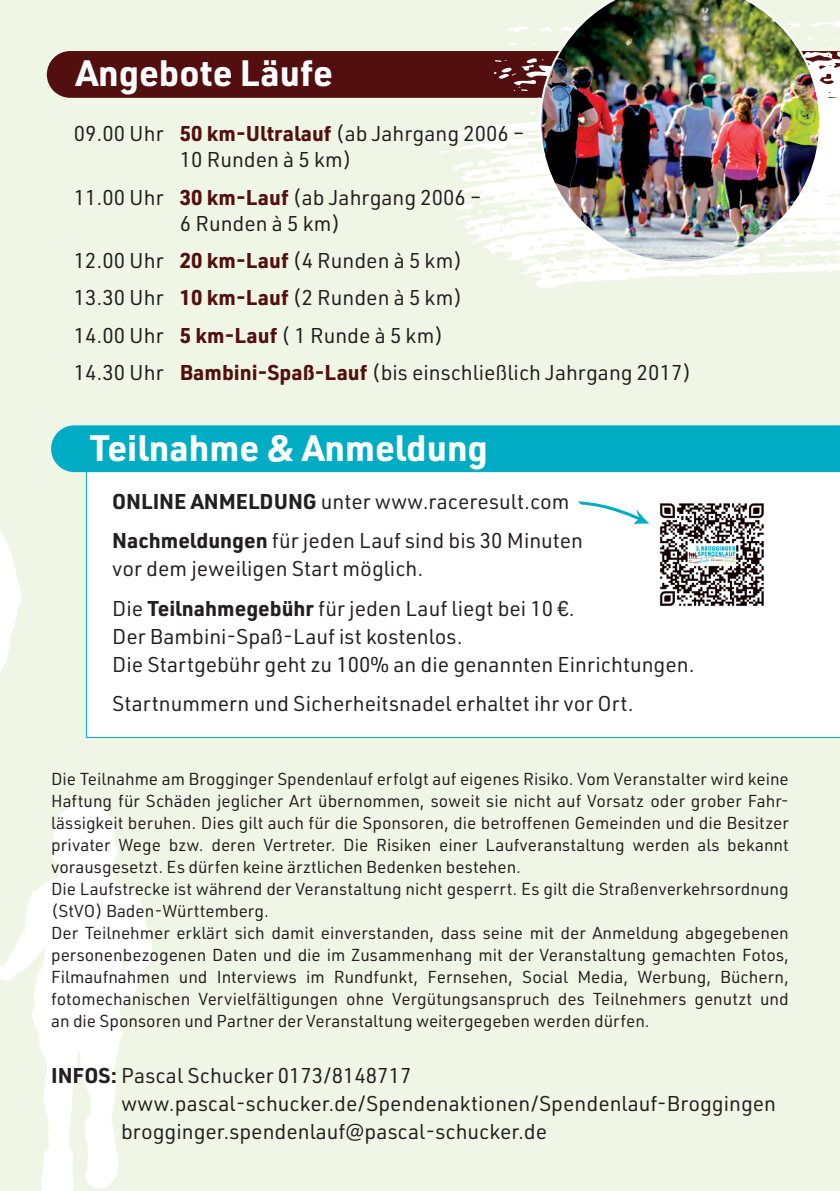
<style>
.page{position:relative;width:840px;height:1191px;background:#fff}
.page>*{position:absolute;margin:0;border:0;box-sizing:border-box;transform-origin:0 0}
.t1{font:700 36px "URWDIN";color:#fff}
.t2{font:21px/28px "URWDIN";color:#231f20}
.t3{font:17px/22px "URWDIN";color:#231f20}
.s1{font-weight:700;color:#530f0f}
.s2{font-weight:700}
</style>
<div class="page">
<div style="left:0;top:0;width:839px;height:1191px;background:#f0f6e6"></div>
<svg style="left:0;top:532px;width:21px;height:139px"></svg>
<svg style="left:0;top:802px;width:152px;height:389px;fill:#fefefd"></svg>
<div style="left:47px;top:51px;width:360px;height:47px;background:#530f0f"></div>
<svg style="left:407px;top:21px;width:432px;height:267px"></svg>
<img style="left:539px;top:0;width:281px;height:263px">
<div style="left:86px;top:472px;width:753px;height:266px;background:#fff"></div>
<div style="left:51px;top:425px;width:788px;height:47px;background:#00adc5"></div>
<img style="left:657px;top:501px;width:107px;height:106px">
<svg style="left:577px;top:501px;width:72px;height:24px;background:#d8f2f6"></svg>
<h1 class="t1" style="left:76px;top:49px;width:259px">Angebote Läufe</h1>
<p class="t2" style="left:180px;top:120px;width:346px;line-height:26px;text-indent:-106px">09.00 Uhr <span class="s1">50 km-Ultralauf</span> (ab Jahrgang 2006 –<br>10 Runden à 5 km)</p>
<p class="t2" style="left:180px;top:183px;width:303px;line-height:26px;text-indent:-106px">11.00 Uhr <span class="s1">30 km-Lauf</span> (ab Jahrgang 2006 –<br>6 Runden à 5 km)</p>
<p class="t2" style="left:74px;top:241px;width:619px;line-height:37.4px">12.00 Uhr <span class="s1">20 km-Lauf</span> (4 Runden à 5 km)<br>13.30 Uhr <span class="s1">10 km-Lauf</span> (2 Runden à 5 km)<br>14.00 Uhr <span class="s1">5 km-Lauf</span> ( 1 Runde à 5 km)<br>14.30 Uhr <span class="s1">Bambini-Spaß-Lauf</span> (bis einschließlich Jahrgang 2017)</p>
<h1 class="t1" style="left:90px;top:423px;width:399px">Teilnahme &amp; Anmeldung</h1>
<p class="t2" style="left:112px;top:481px;width:472px;line-height:39.4px"><span class="s2">ONLINE ANMELDUNG</span> unter www.raceresult.com<br><span class="s2">Nachmeldungen</span> für jeden Lauf sind bis 30 Minuten</p>
<p class="t2" style="left:112px;top:548px;width:463px;line-height:39.4px">vor dem jeweiligen Start möglich.<br>Die <span class="s2">Teilnahmegebühr</span> für jeden Lauf liegt bei 10 €.</p>
<p class="t2" style="left:112px;top:621px;width:583px">Der Bambini-Spaß- Lauf ist kostenlos.<br>Die Startgebühr geht zu 100% an die genannten Einrichtungen.</p>
<p class="t2" style="left:112px;top:689px;width:522px">Startnummern und Sicherheitsnadel erhaltet ihr vor Ort.</p>
<p class="t3" style="left:51px;top:767px;width:739px">Die Teilnahme am Brogginger Spendenlauf erfolgt auf eigenes Risiko. Vom Veranstalter wird keine Haftung für Schäden jeglicher Art übernommen, soweit sie nicht auf Vorsatz oder grober Fahr&shy;lässigkeit beruhen. Dies gilt auch für die Sponsoren, die betroffenen Gemeinden und die Besitzer privater Wege bzw. deren Vertreter. Die Risiken einer Laufveranstaltung werden als bekannt vorausgesetzt. Es dürfen keine ärztlichen Bedenken bestehen.<br>Die Laufstrecke ist während der Veranstaltung nicht gesperrt. Es gilt die Straßenverkehrsordnung (StVO) Baden-Württemberg.<br>Der Teilnehmer erklärt sich damit einverstanden, dass seine mit der Anmeldung abgegebenen personenbezogenen Daten und die im Zusammenhang mit der Veranstaltung gemachten Fotos, Filmaufnahmen und Interviews im Rundfunkt, Fernsehen, Social Media, Werbung, Büchern, fotomechanischen Vervielfältigungen ohne Vergütungsanspruch des Teilnehmers genutzt und an die Sponsoren und Partner der Veranstaltung weitergegeben werden dürfen.</p>
<p class="t2" style="left:121px;top:1061px;width:656px;text-indent:-70px"><span class="s2">INFOS:</span> Pascal Schucker 0173/8148717 www.pascal-schucker.de/Spendenaktionen/Spendenlauf- Broggingen brogginger.spendenlauf@pascal-schucker.de</p>
</div>
